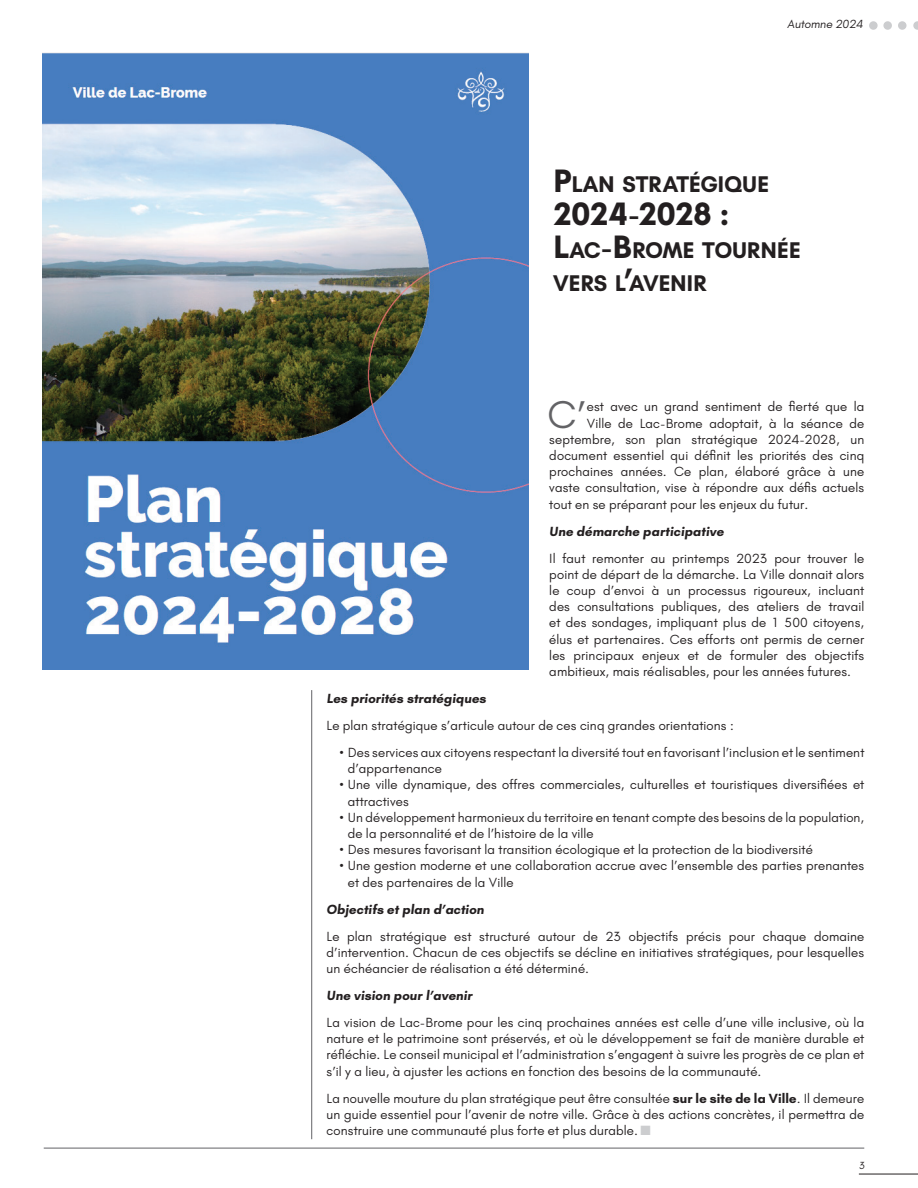
<style>
.page{position:relative;width:918px;height:1188px;background:#fff}
.page>*{position:absolute;margin:0;border:0;box-sizing:border-box;transform-origin:0 0}
.t1{font:39.45px "Glacial Indifference";color:#636366}
.t2{font:700 33px "Glacial Indifference";letter-spacing:-.015em;color:#231f20}
.t3{font:700 23.1px/33px "Glacial Indifference";letter-spacing:-.01em;color:#231f20}
.t4{font:13.5px/16.2px "Glacial Indifference";letter-spacing:.01em;color:#231f20;text-align:justify}
.t5{font:700 13.5px "Glacial Indifference";color:#231f20}
.t6{font:12px "Glacial Indifference";color:#231f20}
.t7{font:10.5px "Glacial Indifference";color:#231f20}
.s1{font-size:33px}
.s2{font-weight:700}
.s3{color:#cccdcf}
</style>
<div class="page">
<hr style="left:859px;top:1174px;width:59px;height:1px;background:#231f20">
<div style="left:869px;top:21px;width:9px;height:9px;background:#cccdcf;border-radius:50%"></div>
<div style="left:883px;top:21px;width:9px;height:9px;background:#cccdcf;border-radius:50%"></div>
<div style="left:898px;top:21px;width:9px;height:9px;background:#cccdcf;border-radius:50%"></div>
<svg style="left:913px;top:21px;width:5px;height:9px"></svg>
<hr style="left:44px;top:1148px;width:820px;height:1px;background:#636366">
<hr style="left:311px;top:690px;width:1px;height:449px;background:#636366">
<img style="left:42px;top:52px;width:486px;height:618px">
<p class="t6" style="left:787px;top:17px;width:79px">Automne 2024</p>
<h3 class="t3" style="left:553px;top:168px;width:217px"><span class="s1">P</span>LAN STRATÉGIQUE</h3>
<h2 class="t2" style="left:553px;top:194px;width:178px">2024-2028 :</h2>
<h3 class="t3" style="left:553px;top:234px;width:249px"><span class="s1">L</span>AC<span class="s1">-B</span>ROME TOURNÉE<br>VERS L<span class="s1">’</span>AVENIR</h3>
<h1 class="t1" style="left:548px;top:390px;width:40px">C’</h1>
<p class="t4" style="left:587px;top:399px;width:279px">est avec un grand sentiment de fierté que la</p>
<p class="t4" style="left:587px;top:415px;width:279px">Ville de Lac-Brome adoptait, à la séance de</p>
<p class="t4" style="left:549px;top:431px;width:316px">septembre, son plan stratégique 2024-2028, un</p>
<p class="t4" style="left:549px;top:447px;width:316px">document essentiel qui définit les priorités des cinq</p>
<p class="t4" style="left:549px;top:463px;width:316px">prochaines années. Ce plan, élaboré grâce à une</p>
<p class="t4" style="left:549px;top:480px;width:316px">vaste consultation, vise à répondre aux défis actuels</p>
<p class="t4" style="left:549px;top:496px;width:261px">tout en se préparant pour les enjeux du futur.</p>
<p class="t5" style="left:549px;top:523px;width:178px">U ne démarche participative</p>
<p class="t4" style="left:549px;top:550px;width:317px">Il faut remonter au printemps 2023 pour trouver le point de départ de la démarche. La Ville donnait alors le coup d’envoi à un processus rigoureux, incluant des consultations publiques, des ateliers de travail et des sondages, impliquant plus de 1 500 citoyens, élus et partenaires. Ces efforts ont permis de cerner les principaux enjeux et de formuler des objectifs ambitieux, mais réalisables, pour les années futures.</p>
<p class="t5" style="left:327px;top:690px;width:163px">Les priorités stratégiques</p>
<p class="t4" style="left:327px;top:717px;width:409px">Le plan stratégique s’articule autour de ces cinq grandes orientations :</p>
<p class="t4" style="left:348px;top:744px;width:518px;text-indent:-8px">• Des services aux citoyens respectant la diversité tout en favorisant l’inclusion et le sentiment d’appartenance</p>
<p class="t4" style="left:348px;top:777px;width:518px;text-indent:-8px">• Une ville dynamique, des offres commerciales, culturelles et touristiques diversifiées et attractives</p>
<p class="t4" style="left:348px;top:809px;width:518px;text-indent:-8px">• Un développement harmonieux du territoire en tenant compte des besoins de la population, de la personnalité et de l’histoire de la ville</p>
<p class="t4" style="left:339px;top:841px;width:475px">• Des mesures favorisant la transition écologique et la protection de la biodiversité</p>
<p class="t4" style="left:348px;top:858px;width:518px;text-indent:-8px">• Une gestion moderne et une collaboration accrue avec l’ensemble des parties prenantes et des partenaires de la Ville</p>
<p class="t5" style="left:327px;top:901px;width:161px">Objectifs et plan d’action</p>
<p class="t4" style="left:327px;top:928px;width:539px">Le plan stratégique est structuré autour de 23 objectifs précis pour chaque domaine d’intervention. Chacun de ces objectifs se décline en initiatives stratégiques, pour lesquelles un échéancier de réalisation a été déterminé.</p>
<p class="t5" style="left:327px;top:987px;width:149px">Une vision pour l’avenir</p>
<p class="t4" style="left:327px;top:1014px;width:539px">La vision de Lac-Brome pour les cinq prochaines années est celle d’une ville inclusive, où la nature et le patrimoine sont préservés, et où le développement se fait de manière durable et réfléchie. Le conseil municipal et l’administration s’engagent à suivre les progrès de ce plan et s’il y a lieu, à ajuster les actions en fonction des besoins de la communauté.</p>
<p class="t4" style="left:327px;top:1090px;width:539px">La nouvelle mouture du plan stratégique peut être consultée <span class="s2">sur le site de la Ville</span>. Il demeure un guide essentiel pour l’avenir de notre ville. Grâce à des actions concrètes, il permettra de construire une communauté plus forte et plus durable. <span class="s3">■</span></p>
<p class="t7" style="left:859px;top:1159px;width:9px">3</p>
</div>
